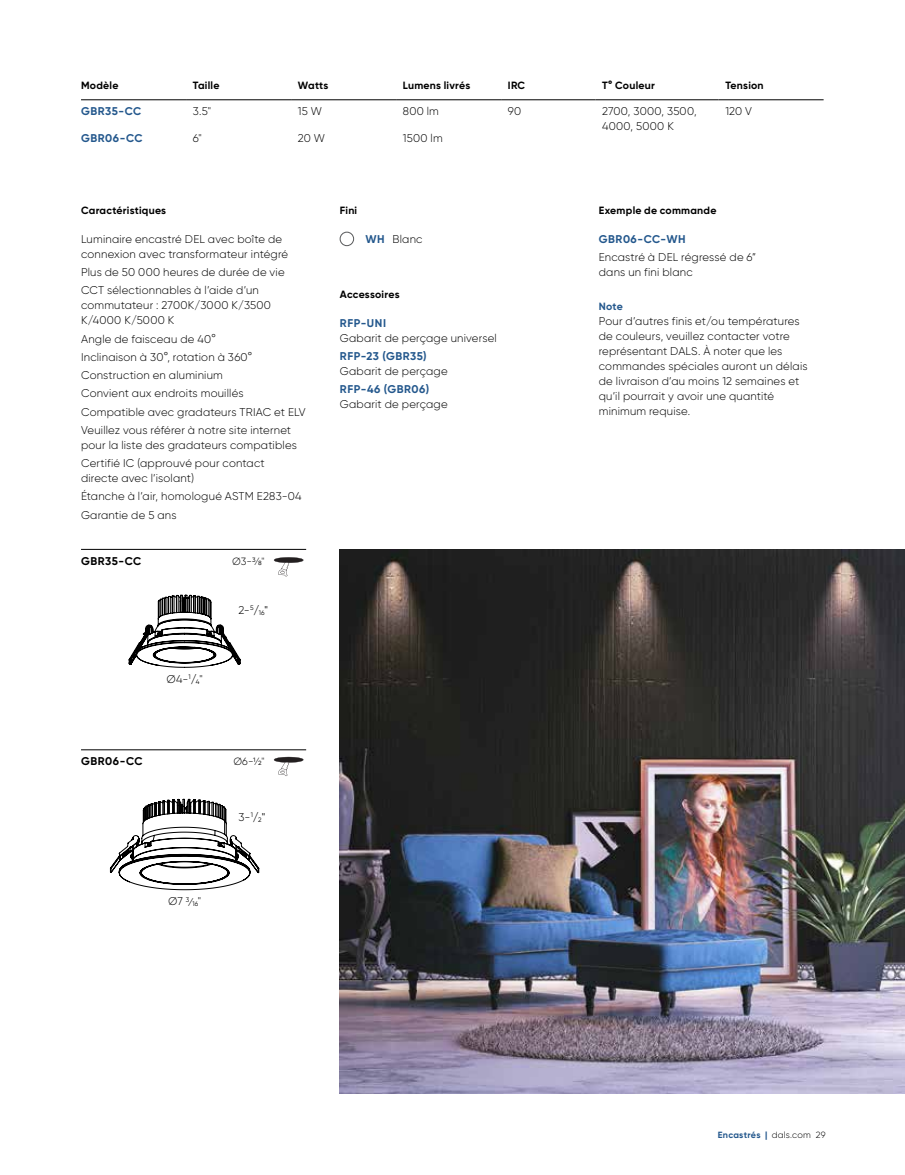
<style>
.page{position:relative;width:905px;height:1175px;background:#fff}
.page>*{position:absolute;margin:0;border:0;box-sizing:border-box;transform-origin:0 0}
.t1{font:300 11.25px/15px "Gilroy";letter-spacing:.015em;color:#000}
.t2{font:700 11.25px "Gilroy";letter-spacing:.045em;color:#24588d}
.t3{font:700 11.25px "Gilroy";letter-spacing:.045em;color:#000}
.t4{font:700 10.5px "Gilroy";letter-spacing:.02em;color:#000}
.t5{font:300 10.5px "Gilroy";color:#000}
.t6{font:700 10.5px "Gilroy";color:#24588d}
.t7{font:700 9px "Gilroy";letter-spacing:.025em;color:#24588d}
.t8{font:6.6px "Gilroy";color:#000}
.s1{font-weight:400}
.s2{font-weight:400;font-size:6.6px}
.s3{font-weight:400;font-size:8.55px}
.s4{font-weight:300;font-size:11.25px}
.s5{font-size:11.25px}
.s6{font-weight:700;color:#24588d}
.s7{font-weight:300;color:#000}
</style>
<div class="page">
<div style="left:340px;top:232px;width:14px;height:14px;border:1px solid #58595b;border-radius:50%"></div>
<img style="left:340px;top:549px;width:564px;height:545px">
<hr style="left:81px;top:549px;width:225px;height:1px;background:#000">
<hr style="left:81px;top:749px;width:225px;height:1px;background:#000">
<svg style="left:273px;top:557px;width:31px;height:19px"></svg>
<svg style="left:273px;top:757px;width:31px;height:19px"></svg>
<hr style="left:81px;top:99px;width:105px;height:1px;background:#000">
<hr style="left:186px;top:99px;width:105px;height:1px;background:#000">
<hr style="left:291px;top:99px;width:105px;height:1px;background:#000">
<hr style="left:396px;top:99px;width:105px;height:1px;background:#000">
<hr style="left:501px;top:99px;width:94px;height:1px;background:#000">
<hr style="left:595px;top:99px;width:123px;height:1px;background:#000">
<hr style="left:718px;top:99px;width:105px;height:1px;background:#000">
<svg style="left:128px;top:594px;width:113px;height:74px"></svg>
<svg style="left:109px;top:798px;width:151px;height:92px"></svg>
<p class="t4" style="left:81px;top:80px;width:39px">Modèle</p>
<p class="t4" style="left:193px;top:80px;width:28px">Taille</p>
<p class="t4" style="left:298px;top:80px;width:32px">Watts</p>
<p class="t4" style="left:403px;top:80px;width:69px">Lumens livrés</p>
<p class="t4" style="left:508px;top:80px;width:19px">IRC</p>
<p class="t4" style="left:602px;top:80px;width:54px">T° Couleur</p>
<p class="t4" style="left:725px;top:80px;width:40px">Tension</p>
<p class="t2" style="left:81px;top:106px;width:62px">GBR35-CC</p>
<p class="t1" style="left:193px;top:104px;width:20px">3.5"</p>
<p class="t1" style="left:298px;top:104px;width:26px">15 W</p>
<p class="t1" style="left:403px;top:104px;width:38px">800 lm</p>
<p class="t1" style="left:508px;top:104px;width:15px">90</p>
<p class="t1" style="left:602px;top:104px;width:96px">2700, 3000, 3500,<br>4000, 5000 K</p>
<p class="t1" style="left:725px;top:104px;width:28px">120 V</p>
<p class="t2" style="left:81px;top:133px;width:63px">GBR06-CC</p>
<p class="t1" style="left:193px;top:131px;width:11px">6"</p>
<p class="t1" style="left:298px;top:131px;width:29px">20 W</p>
<p class="t1" style="left:403px;top:131px;width:41px">1500 lm</p>
<p class="t4" style="left:81px;top:206px;width:87px">Caractéristiques</p>
<p class="t1" style="left:81px;top:231px;width:209px">Luminaire encastré DEL avec boîte de connexion avec transformateur intégré</p>
<p class="t1" style="left:81px;top:263px;width:205px;line-height:18.3px">Plus de 50 000 heures de durée de vie<br>CCT sélectionnables à l’aide d’un</p>
<p class="t1" style="left:81px;top:298px;width:191px">commutateur : 2700K/3000 K/3500<br>K/4000 K/5000 K</p>
<p class="t1" style="left:81px;top:329px;width:226px;line-height:18.3px">Angle de faisceau de 40°<br>Inclinaison à 30°, rotation à 360° Construction en aluminium<br>Convient aux endroits mouillés Compatible avec gradateurs TRIAC et ELV Veuillez vous référer à notre site internet</p>
<p class="t1" style="left:81px;top:436px;width:217px;line-height:18.3px">pour la liste des gradateurs compatibles<br>Certifié IC (approuvé pour contact</p>
<p class="t1" style="left:81px;top:469px;width:222px;line-height:18.3px">directe avec l’isolant)<br>Étanche à l’air, homologué ASTM E283-04<br>Garantie de 5 ans</p>
<p class="t3" style="left:81px;top:555px;width:62px">GBR35-CC</p>
<p class="t1" style="left:166px;top:672px;width:38px">Ø4-<sup>1</sup><span class="s1">/</span><span class="s2">4</span>"</p>
<p class="t3" style="left:81px;top:756px;width:63px">GBR06-CC</p>
<p class="t1" style="left:168px;top:894px;width:35px">Ø7 <sup>3</sup><span class="s3">/</span><span class="s2">16</span>"</p>
<p class="t5" style="left:232px;top:555px;width:34px">Ø3-⅜"</p>
<p class="t8" style="left:238px;top:609px;width:31px"><span class="s4">2-</span>5<span class="s5">/</span>16<span class="s5">"</span></p>
<p class="t5" style="left:233px;top:755px;width:33px">Ø6-½"</p>
<p class="t1" style="left:238px;top:810px;width:28px">3-<sup>1</sup><span class="s1">/</span><span class="s2">2</span><span class="s1">"</span></p>
<p class="t4" style="left:340px;top:206px;width:19px">Fini</p>
<p class="t1" style="left:365px;top:231px;width:59px"><span class="s6">WH</span> Blanc</p>
<p class="t4" style="left:340px;top:290px;width:61px">Accessoires</p>
<p class="t2" style="left:340px;top:318px;width:48px">RFP-UNI</p>
<p class="t1" style="left:340px;top:330px;width:158px">Gabarit de perçage universel</p>
<p class="t2" style="left:340px;top:351px;width:88px">RFP-23 (GBR35)</p>
<p class="t1" style="left:340px;top:364px;width:109px">Gabarit de perçage</p>
<p class="t2" style="left:340px;top:384px;width:91px">RFP-46 (GBR06)</p>
<p class="t1" style="left:340px;top:397px;width:109px">Gabarit de perçage</p>
<p class="t4" style="left:598px;top:206px;width:119px">Exemple de commande</p>
<p class="t2" style="left:598px;top:234px;width:88px">GBR06-CC-WH</p>
<p class="t1" style="left:598px;top:250px;width:159px">Encastré à DEL régressé de 6” dans un fini blanc</p>
<p class="t6" style="left:598px;top:302px;width:26px">Note</p>
<p class="t1" style="left:598px;top:314px;width:210px">Pour d’autres finis et/ou températures de couleurs, veuillez contacter votre représentant DALS. À noter que les commandes spéciales auront un délais de livraison d’au moins 12 semaines et qu’il pourrait y avoir une quantité minimum requise.</p>
<p class="t7" style="left:717px;top:1130px;width:109px">Encastrés | <span class="s7">dals.com 29</span></p>
</div>
